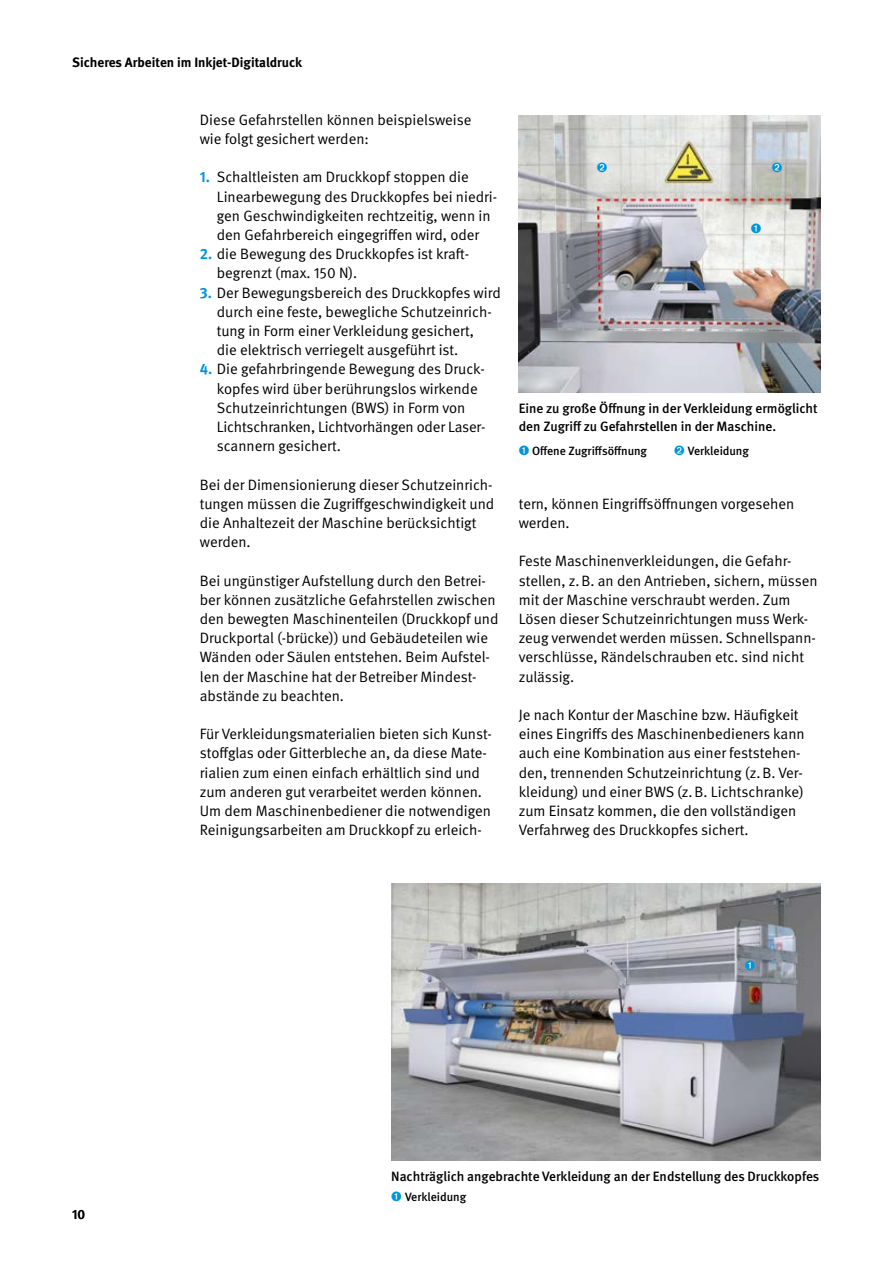
<style>
.page{position:relative;width:893px;height:1263px;background:#fff}
.page>*{position:absolute;margin:0;border:0;box-sizing:border-box;transform-origin:0 0}
.t1{font:15px/19.2px "DGUV Meta";color:#000}
.t2{font:500 13.5px/18px "DGUV Meta";color:#000}
.t3{font:700 13.5px "DGUV Meta";color:#000}
.t4{font:500 12px "DGUV Meta";color:#000}
.s1{font-weight:700;color:#0095db}
.s2{color:#0095db}
</style>
<div class="page">
<img style="left:391px;top:883px;width:430px;height:277px">
<img style="left:519px;top:115px;width:302px;height:277px">
<svg style="left:751px;top:223px;width:10px;height:10px"></svg>
<svg style="left:597px;top:162px;width:10px;height:10px"></svg>
<svg style="left:772px;top:162px;width:10px;height:10px"></svg>
<svg style="left:745px;top:961px;width:10px;height:10px"></svg>
<p class="t3" style="left:72px;top:54px;width:231px">Sicheres Arbeiten im Inkjet-Digitaldruck</p>
<p class="t1" style="left:200px;top:110px;width:273px">Diese Gefahrstellen können beispielsweise wie folgt gesichert werden:</p>
<p class="t1" style="left:217px;top:168px;width:282px;text-indent:-17px"><span class="s1">1.</span> Schaltleisten am Druckkopf stoppen die Linearbewegung des Druckkopfes bei niedri&shy;gen Geschwindigkeiten rechtzeitig, wenn in den Gefahrbereich eingegriffen wird, oder</p>
<p class="t1" style="left:217px;top:245px;width:252px;text-indent:-17px"><span class="s1">2.</span> die Bewegung des Druckkopfes ist kraft&shy;begrenzt (max. 150 N).</p>
<p class="t1" style="left:217px;top:283px;width:285px;text-indent:-17px"><span class="s1">3.</span> Der Bewegungsbereich des Druckkopfes wird durch eine feste, bewegliche Schutzeinrich&shy;tung in Form einer Verkleidung gesichert,<br>die elektrisch verriegelt ausgeführt ist.</p>
<p class="t1" style="left:217px;top:360px;width:270px;text-indent:-17px"><span class="s1">4.</span> Die gefahrbringende Bewegung des Druck&shy;kopfes wird über berührungslos wirkende Schutzeinrichtungen (BWS) in Form von Lichtschranken, Lichtvorhängen oder Laser&shy;scannern gesichert.</p>
<p class="t1" style="left:200px;top:475px;width:296px">Bei der Dimensionierung dieser Schutzeinrich&shy;tungen müssen die Zugriffgeschwindigkeit und die Anhaltezeit der Maschine berücksichtigt werden.</p>
<p class="t1" style="left:200px;top:571px;width:300px">Bei ungünstiger Aufstellung durch den Betrei&shy;ber können zusätzliche Gefahrstellen zwischen den bewegten Maschinenteilen (Druckkopf und Druckportal (-brücke)) und Gebäudeteilen wie Wänden oder Säulen entstehen. Beim Aufstel&shy;len der Maschine hat der Betreiber Mindest&shy;abstände zu beachten.</p>
<p class="t1" style="left:200px;top:725px;width:293px">Für Verkleidungsmaterialien bieten sich Kunst&shy;stoffglas oder Gitterbleche an, da diese Mate&shy;rialien zum einen einfach erhältlich sind und zum anderen gut verarbeitet werden können.<br>Um dem Maschinenbediener die notwendigen Reinigungsarbeiten am Druckkopf zu erleich-</p>
<p class="t2" style="left:519px;top:400px;width:300px">Eine zu große Öffnung in der Verkleidung ermöglicht den Zugriff zu Gefahrstellen in der Maschine.</p>
<p class="t4" style="left:519px;top:444px;width:130px"><span class="s2">➊</span> Offene Zugriffsöffnung</p>
<p class="t4" style="left:674px;top:444px;width:76px"><span class="s2">➋</span> Verkleidung</p>
<p class="t1" style="left:519px;top:494px;width:277px">tern, können Eingriffsöffnungen vorgesehen werden.</p>
<p class="t1" style="left:519px;top:552px;width:300px">Feste Maschinenverkleidungen, die Gefahr&shy;stellen, z.B. an den Antrieben, sichern, müssen mit der Maschine verschraubt werden. Zum Lösen dieser Schutzeinrichtungen muss Werk&shy;zeug verwendet werden müssen. Schnellspann&shy;verschlüsse, Rändelschrauben etc. sind nicht zulässig.</p>
<p class="t1" style="left:519px;top:706px;width:287px">Je nach Kontur der Maschine bzw. Häufigkeit eines Eingriffs des Maschinenbedieners kann auch eine Kombination aus einer feststehen&shy;den, trennenden Schutzeinrichtung (z.B. Ver&shy;kleidung) und einer BWS (z.B. Lichtschranke) zum Einsatz kommen, die den vollständigen Verfahrweg des Druckkopfes sichert.</p>
<p class="t2" style="left:391px;top:1168px;width:430px">Nachträglich angebrachte Verkleidung an der Endstellung des Druckkopfes</p>
<p class="t2" style="left:72px;top:1206px;width:14px">10</p>
<p class="t4" style="left:391px;top:1190px;width:76px"><span class="s2">➊</span> Verkleidung</p>
</div>
